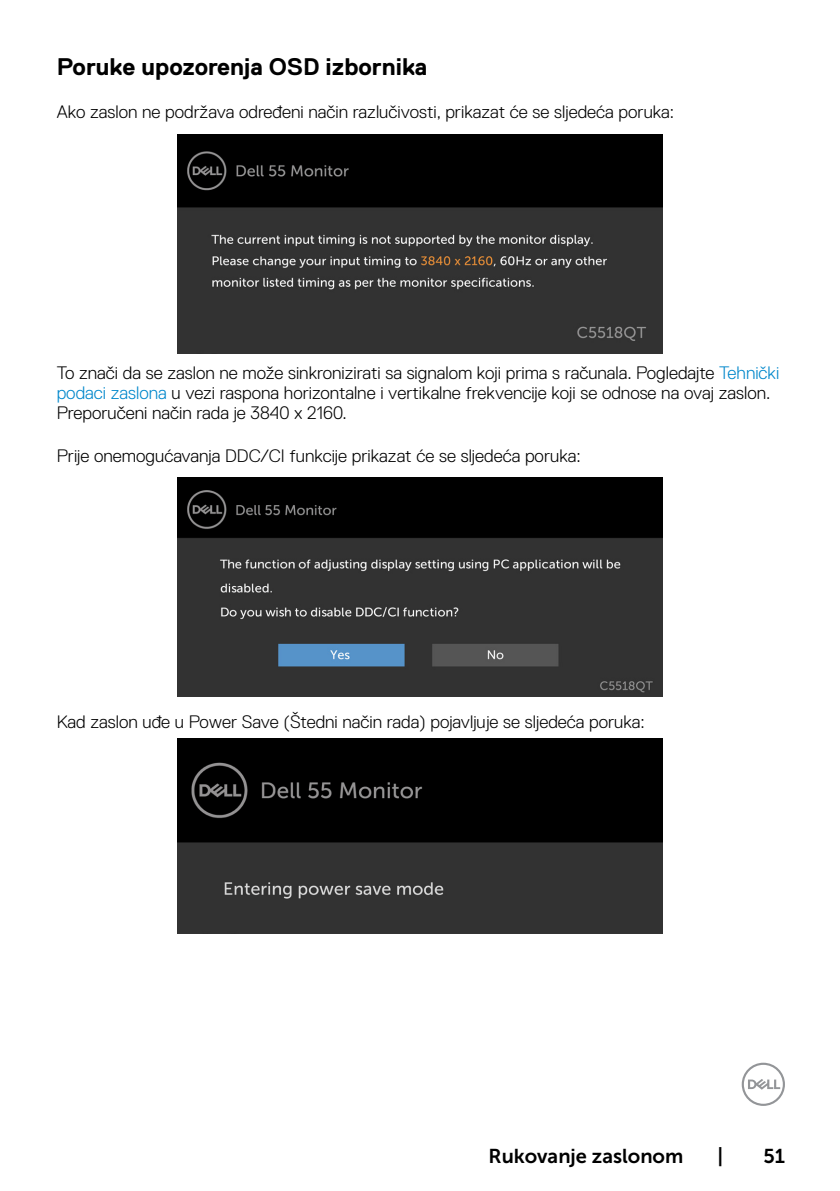
<style>
.page{position:relative;width:840px;height:1191px;background:#fff}
.page>*{position:absolute;margin:0;border:0;box-sizing:border-box;transform-origin:0 0}
.Head3{font:700 24px "Dell Replica";color:#000}
.t1{font:20px "Museo Sans For Dell 700";color:#000}
.Paragraph{font:300 18px/20px "Dell Replica";color:#000}
.s1{color:#0087cb}
</style>
<div class="page">
<svg style="left:741px;top:1062px;width:43px;height:44px"></svg>
<img style="left:177px;top:134px;width:485px;height:219px">
<img style="left:177px;top:477px;width:485px;height:219px">
<img style="left:177px;top:738px;width:485px;height:195px">
<p class="Head3" style="left:57px;top:54px;width:372px">Poruke upozorenja OSD izbornika</p>
<p class="Paragraph" style="left:57px;top:102px;width:618px">Ako zaslon ne podržava određeni način razlučivosti, prikazat će se sljedeća poruka:</p>
<p class="Paragraph" style="left:57px;top:363px;width:723px">To znači da se zaslon ne može sinkronizirati sa signalom koji prima s računala. Pogledajte <span class="s1">Tehnički podaci zaslona</span> u vezi raspona horizontalne i vertikalne frekvencije koji se odnose na ovaj zaslon.<br>Preporučeni način rada je 3840 x 2160.</p>
<p class="Paragraph" style="left:57px;top:445px;width:525px">Prije onemogućavanja DDC/CI funkcije prikazat će se sljedeća poruka:</p>
<p class="Paragraph" style="left:57px;top:711px;width:589px">Kad zaslon uđe u Power Save (Štedni način rada) pojavljuje se sljedeća poruka:</p>
<p class="t1" style="left:488px;top:1144px;width:196px">Rukovanje zaslonom</p>
<p class="t1" style="left:717px;top:1144px;width:7px">|</p>
<p class="t1" style="left:762px;top:1144px;width:23px">51</p>
</div>
